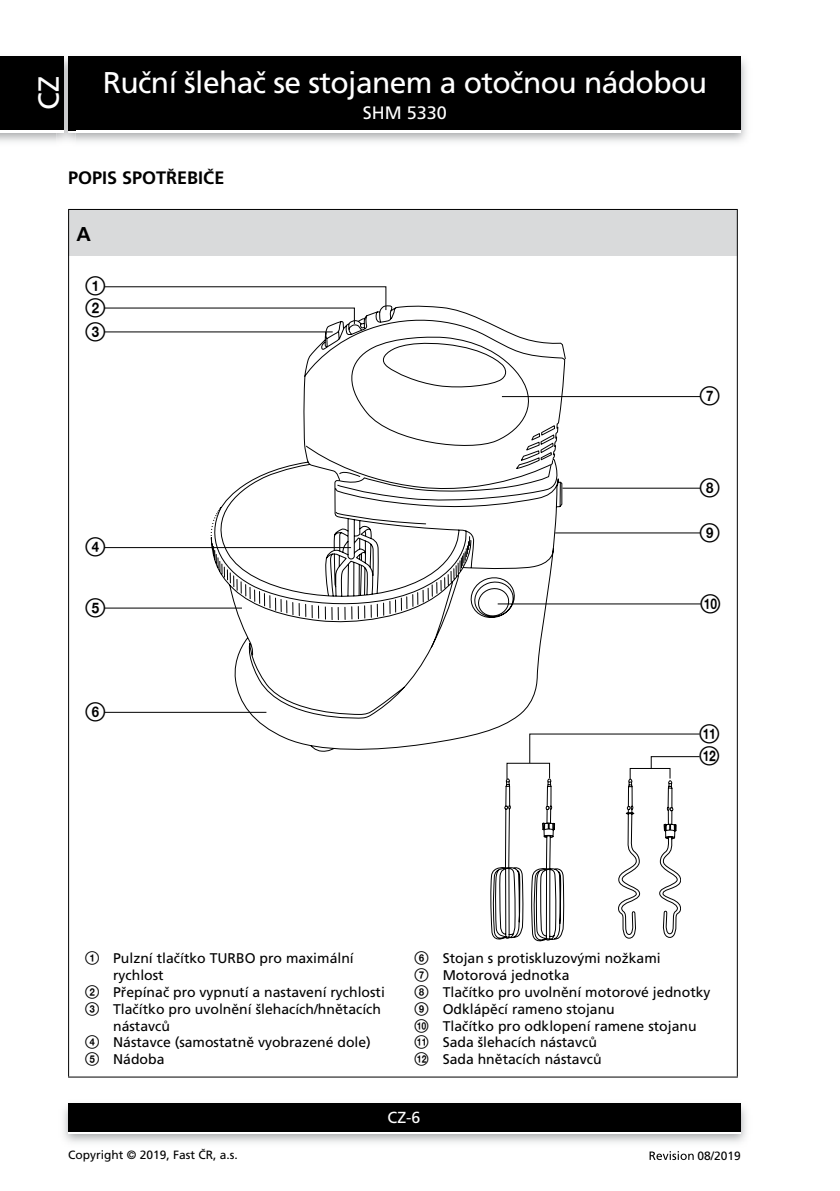
<style>
.page{position:relative;width:840px;height:1191px;background:#fff}
.page>*{position:absolute;margin:0;border:0;box-sizing:border-box;transform-origin:0 0}
.t1{font:30px "Frutiger CE";letter-spacing:-.02em;color:#fff}
.t2{font:29px "Frutiger CE";color:#fff}
.t3{font:20px/21.2px "Zz 3";color:#000}
.t4{font:700 20px "Frutiger CE";color:#000}
.t5{font:700 18px "Frutiger CE";color:#000}
.t6{font:18px "Frutiger CE";color:#fff}
.t7{font:16px "Frutiger CE";color:#fff}
.t8{font:14px/16.8px "Frutiger CE";color:#000}
.t9{font:12px "Frutiger CE";color:#000}
.s1{font-family:"Zz 3"}
</style>
<div class="page">
<img style="left:0;top:56px;width:747px;height:86px">
<div style="left:68px;top:59px;width:672px;height:74px;background:#fff"></div>
<div style="left:68px;top:57px;width:672px;height:73px;background:#000"></div>
<img style="left:63px;top:1103px;width:684px;height:40px">
<div style="left:68px;top:1106px;width:672px;height:28px;background:linear-gradient(to right,#fff,#fff)"></div>
<div style="left:68px;top:1103px;width:672px;height:28px;background:#000"></div>
<img style="left:57px;top:56px;width:18px;height:86px">
<img style="left:68px;top:130px;width:7px;height:3px">
<svg style="left:68px;top:57px;width:7px;height:2px"></svg>
<img style="left:68px;top:59px;width:7px;height:71px">
<div style="left:0;top:59px;width:64px;height:74px;background:#fff"></div>
<div style="left:0;top:57px;width:64px;height:73px;background:#000"></div>
<svg style="left:649px;top:1151px;width:44px;height:9px"></svg>
<div style="left:69px;top:209px;width:668px;height:47px;background:#d9dadb"></div>
<hr style="left:68px;top:209px;width:669px;height:1px;background:#000">
<hr style="left:68px;top:210px;width:1px;height:46px;background:#000">
<hr style="left:736px;top:210px;width:1px;height:46px;background:#000">
<hr style="left:68px;top:256px;width:1px;height:820px;background:#000">
<hr style="left:736px;top:256px;width:1px;height:820px;background:#000">
<hr style="left:68px;top:1076px;width:669px;height:1px;background:#000">
<svg style="left:204px;top:304px;width:362px;height:448px"></svg>
<hr style="left:501px;top:396px;width:198px;height:1px;background:#000">
<hr style="left:562px;top:488px;width:137px;height:1px;background:#000">
<hr style="left:555px;top:532px;width:144px;height:1px;background:#000">
<hr style="left:497px;top:603px;width:203px;height:1px;background:#000">
<svg style="left:104px;top:286px;width:282px;height:39px"></svg>
<hr style="left:104px;top:331px;width:228px;height:1px;background:#000">
<hr style="left:104px;top:547px;width:247px;height:1px;background:#000">
<hr style="left:104px;top:607px;width:138px;height:1px;background:#000">
<hr style="left:104px;top:712px;width:162px;height:1px;background:#000">
<svg style="left:490px;top:733px;width:210px;height:208px"></svg>
<h2 class="t2" style="left:32px;top:110px;width:35px;rotate:-90deg">CZ</h2>
<h1 class="t1" style="left:103px;top:66px;width:605px">Ruční šlehač se stojanem a otočnou nádobou</h1>
<p class="t6" style="left:362px;top:102px;width:86px">SHM 5330</p>
<p class="t5" style="left:68px;top:168px;width:158px">POPIS SPOTŘEBIČE</p>
<h3 class="t4" style="left:77px;top:222px;width:16px">A</h3>
<h3 class="t3" style="left:85px;top:276px;width:23px">1<br>2</h3>
<h3 class="t3" style="left:85px;top:321px;width:23px">3</h3>
<h3 class="t3" style="left:85px;top:536px;width:23px">4</h3>
<h3 class="t3" style="left:85px;top:597px;width:23px">5</h3>
<h3 class="t3" style="left:85px;top:701px;width:23px">6</h3>
<h3 class="t3" style="left:698px;top:385px;width:23px">7</h3>
<h3 class="t3" style="left:698px;top:477px;width:23px">8</h3>
<h3 class="t3" style="left:698px;top:522px;width:23px">9</h3>
<h3 class="t3" style="left:699px;top:593px;width:23px">0</h3>
<h3 class="t3" style="left:698px;top:722px;width:23px;line-height:22.6px">qa qs</h3>
<p class="t8" style="left:85px;top:950px;width:270px"><span class="s1">1</span> Pulzní tlačítko TURBO pro maximální</p>
<p class="t8" style="left:113px;top:967px;width:52px">rychlost</p>
<p class="t8" style="left:85px;top:983px;width:301px"><span class="s1">2</span> Přepínač pro vypnutí a nastavení rychlosti</p>
<p class="t8" style="left:85px;top:1000px;width:297px"><span class="s1">3</span> Tlačítko pro uvolnění šlehacích/hnětacích</p>
<p class="t8" style="left:113px;top:1017px;width:58px">nástavců</p>
<p class="t8" style="left:85px;top:1034px;width:287px"><span class="s1">4</span> Nástavce (samostatně vyobrazené dole)</p>
<p class="t8" style="left:85px;top:1051px;width:81px"><span class="s1">5</span> Nádoba</p>
<p class="t8" style="left:414px;top:950px;width:297px"><span class="s1">6</span> Stojan s protiskluzovými nožkami<br><span class="s1">7</span> Motorová jednotka<br><span class="s1">8</span> Tlačítko pro uvolnění motorové jednotky<br><span class="s1">9</span> Odklápěcí rameno stojanu<br><span class="s1">0</span> Tlačítko pro odklopení ramene stojanu <span class="s1">qa</span> Sada šlehacích nástavců<br><span class="s1">qs</span> Sada hnětacích nástavců</p>
<p class="t7" style="left:387px;top:1108px;width:34px">CZ-6</p>
<p class="t9" style="left:68px;top:1147px;width:171px">Copyright © 2019, Fast ČR, a.s.</p>
<p class="t9" style="left:697px;top:1148px;width:45px">08/2019</p>
</div>
